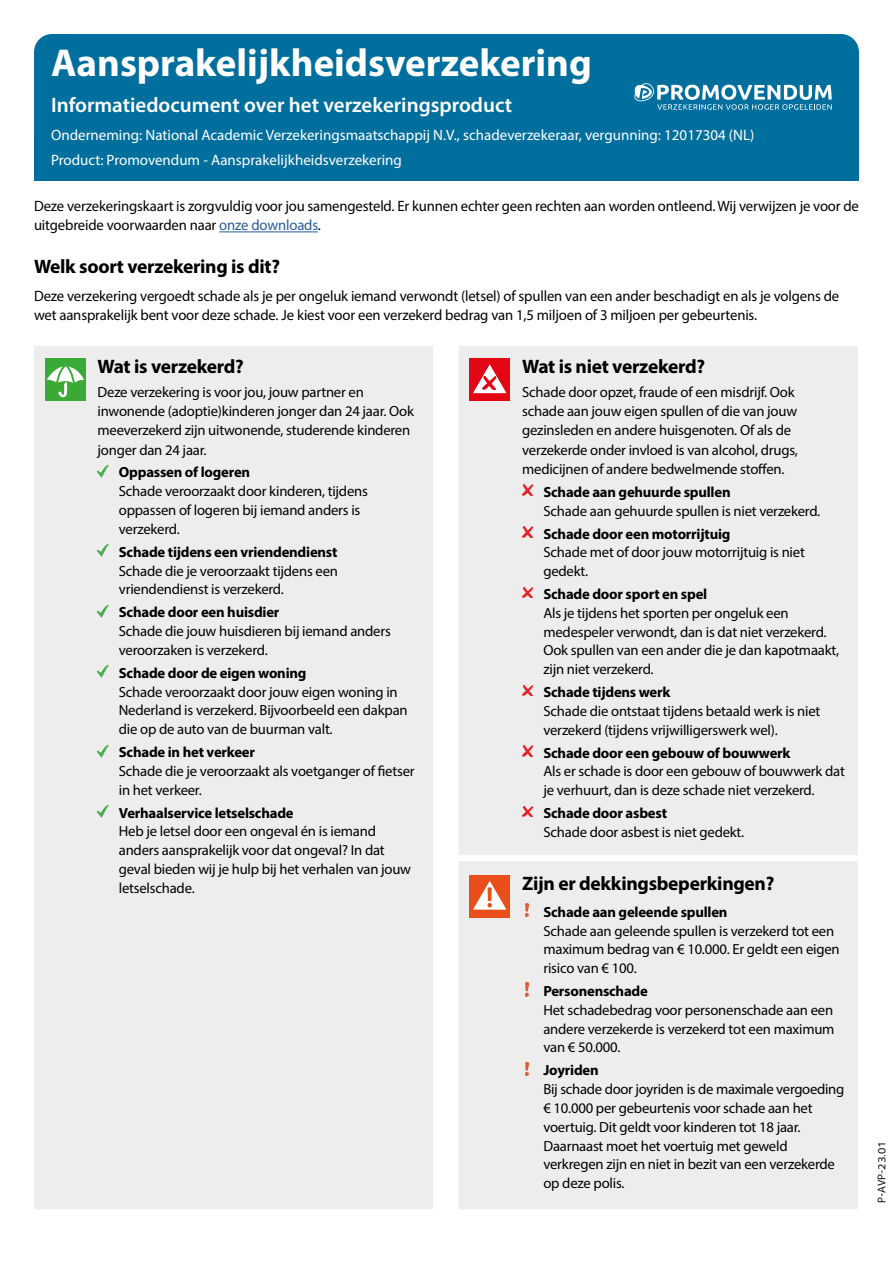
<style>
.page{position:relative;width:893px;height:1263px;background:#fff}
.page>*{position:absolute;margin:0;border:0;box-sizing:border-box;transform-origin:0 0}
.t1{font:700 39px "Myriad Pro";color:#fff}
.t2{font:600 21px "Myriad Pro";color:#fff}
.t3{font:700 19.5px "Myriad Pro";letter-spacing:-.015em;color:#000}
.t4{font:15px/19.5px "Myriad Pro";letter-spacing:-.01em;color:#000}
.t5{font:15px/24.8px "Myriad Pro";color:#fff}
.t6{font:14.7px/18.8px "Myriad Pro";letter-spacing:-.015em;color:#000}
.t7{font:700 14.7px "Myriad Pro";letter-spacing:-.015em;color:#000}
.t8{font:10.5px "Bagus";color:#000}
.s1{color:#275b9b}
</style>
<div class="page">
<div style="left:34px;top:34px;width:825px;height:147px;background:#006f9e;border-radius:18px"></div>
<hr style="left:219px;top:231px;width:99px;height:1px;background:#275b9b">
<div style="left:34px;top:346px;width:824px;height:863px;background:#ededed"></div>
<div style="left:459px;top:855px;width:59px;height:6px;background:#fff"></div>
<div style="left:518px;top:855px;width:340px;height:6px;background:#fff"></div>
<div style="left:433px;top:859px;width:26px;height:6px;background:#fff"></div>
<div style="left:45px;top:359px;width:41px;height:42px;background:#3aaa35"></div>
<svg style="left:47px;top:362px;width:37px;height:35px"></svg>
<svg style="left:98px;top:466px;width:10px;height:11px"></svg>
<svg style="left:98px;top:545px;width:10px;height:12px"></svg>
<svg style="left:98px;top:605px;width:10px;height:12px"></svg>
<svg style="left:98px;top:666px;width:10px;height:12px"></svg>
<svg style="left:98px;top:745px;width:10px;height:12px"></svg>
<svg style="left:98px;top:806px;width:10px;height:11px"></svg>
<div style="left:469px;top:359px;width:41px;height:42px;background:#e30613"></div>
<svg style="left:473px;top:364px;width:33px;height:29px"></svg>
<svg style="left:522px;top:485px;width:11px;height:11px"></svg>
<svg style="left:522px;top:527px;width:11px;height:10px"></svg>
<svg style="left:522px;top:587px;width:11px;height:11px"></svg>
<svg style="left:522px;top:685px;width:11px;height:11px"></svg>
<svg style="left:522px;top:746px;width:11px;height:10px"></svg>
<svg style="left:522px;top:806px;width:11px;height:11px"></svg>
<div style="left:469px;top:875px;width:41px;height:43px;background:#e94e1b"></div>
<svg style="left:473px;top:881px;width:33px;height:29px"></svg>
<svg style="left:525px;top:904px;width:4px;height:13px"></svg>
<svg style="left:525px;top:983px;width:4px;height:13px"></svg>
<svg style="left:525px;top:1062px;width:4px;height:13px"></svg>
<svg style="left:634px;top:83px;width:198px;height:27px"></svg>
<h1 class="t1" style="left:51px;top:37px;width:542px">Aansprakelijkheidsverzekering</h1>
<h2 class="t2" style="left:51px;top:92px;width:463px">Informatiedocument over het verzekeringsproduct</h2>
<p class="t5" style="left:51px;top:122px;width:705px">Onderneming: National Academic Verzekeringsmaatschappij N.V., schadeverzekeraar, vergunning: 12017304 (NL)<br>Product: Promovendum - Aansprakelijkheidsverzekering</p>
<p class="t4" style="left:34px;top:196px;width:826px">Deze verzekeringskaart is zorgvuldig voor jou samengesteld. Er kunnen echter geen rechten aan worden ontleend. Wij verwijzen je voor de uitgebreide voorwaarden naar <span class="s1">onze downloads</span>.</p>
<h3 class="t3" style="left:34px;top:254px;width:247px">Welk soort verzekering is dit?</h3>
<p class="t4" style="left:34px;top:286px;width:807px">Deze verzekering vergoedt schade als je per ongeluk iemand verwondt (letsel) of spullen van een ander beschadigt en als je volgens de wet aansprakelijk bent voor deze schade. Je kiest voor een verzekerd bedrag van 1,5 miljoen of 3 miljoen per gebeurtenis.</p>
<h3 class="t3" style="left:98px;top:354px;width:148px">Wat is verzekerd?</h3>
<p class="t6" style="left:98px;top:382px;width:318px;line-height:19.2px">Deze verzekering is voor jou, jouw partner en inwonende (adoptie)kinderen jonger dan 24 jaar. Ook meeverzekerd zijn uitwonende, studerende kinderen jonger dan 24 jaar.</p>
<p class="t7" style="left:119px;top:463px;width:133px">Oppassen of logeren</p>
<p class="t6" style="left:119px;top:482px;width:251px">Schade veroorzaakt door kinderen, tijdens oppassen of logeren bij iemand anders is verzekerd.</p>
<p class="t7" style="left:119px;top:542px;width:220px">Schade tijdens een vriendendienst</p>
<p class="t6" style="left:119px;top:561px;width:221px">Schade die je veroorzaakt tijdens een vriendendienst is verzekerd.</p>
<p class="t7" style="left:119px;top:603px;width:162px">Schade door een huisdier</p>
<p class="t6" style="left:119px;top:621px;width:273px">Schade die jouw huisdieren bij iemand anders veroorzaken is verzekerd.</p>
<p class="t7" style="left:119px;top:663px;width:189px">Schade door de eigen woning</p>
<p class="t6" style="left:119px;top:682px;width:290px">Schade veroorzaakt door jouw eigen woning in<br>Nederland is verzekerd. Bijvoorbeeld een dakpan die op de auto van de buurman valt.</p>
<p class="t7" style="left:119px;top:742px;width:138px">Schade in het verkeer</p>
<p class="t6" style="left:119px;top:761px;width:297px">Schade die je veroorzaakt als voetganger of fietser in het verkeer.</p>
<p class="t7" style="left:119px;top:803px;width:176px">Verhaalservice letselschade</p>
<p class="t6" style="left:119px;top:822px;width:294px">Heb je letsel door een ongeval én is iemand anders aansprakelijk voor dat ongeval? In dat geval bieden wij je hulp bij het verhalen van jouw letselschade.</p>
<h3 class="t3" style="left:522px;top:354px;width:184px">Wat is niet verzekerd?</h3>
<p class="t6" style="left:522px;top:382px;width:277px;line-height:19.2px">Schade door opzet, fraude of een misdrijf. Ook schade aan jouw eigen spullen of die van jouw gezinsleden en andere huisgenoten. Of als de verzekerde onder invloed is van alcohol, drugs, medicijnen of andere bedwelmende stoffen.</p>
<p class="t7" style="left:543px;top:482px;width:189px">Schade aan gehuurde spullen</p>
<p class="t6" style="left:543px;top:501px;width:278px">Schade aan gehuurde spullen is niet verzekerd.</p>
<p class="t7" style="left:543px;top:524px;width:189px">Schade door een motorrijtuig</p>
<p class="t6" style="left:543px;top:543px;width:263px">Schade met of door jouw motorrijtuig is niet gedekt.</p>
<p class="t7" style="left:543px;top:584px;width:165px">Schade door sport en spel</p>
<p class="t6" style="left:543px;top:603px;width:297px">Als je tijdens het sporten per ongeluk een medespeler verwondt, dan is dat niet verzekerd.<br>Ook spullen van een ander die je dan kapotmaakt, zijn niet verzekerd.</p>
<p class="t7" style="left:543px;top:682px;width:128px">Schade tijdens werk</p>
<p class="t6" style="left:543px;top:701px;width:278px">Schade die ontstaat tijdens betaald werk is niet verzekerd (tijdens vrijwilligerswerk wel).</p>
<p class="t7" style="left:543px;top:743px;width:249px">Schade door een gebouw of bouwwerk</p>
<p class="t6" style="left:543px;top:762px;width:303px">Als er schade is door een gebouw of bouwwerk dat je verhuurt, dan is deze schade niet verzekerd.</p>
<p class="t7" style="left:543px;top:803px;width:125px">Schade door asbest</p>
<p class="t6" style="left:543px;top:822px;width:202px">Schade door asbest is niet gedekt.</p>
<h3 class="t3" style="left:522px;top:870px;width:254px">Zijn er dekkingsbeperkingen?</h3>
<p class="t7" style="left:543px;top:902px;width:186px">Schade aan geleende spullen</p>
<p class="t6" style="left:543px;top:921px;width:298px">Schade aan geleende spullen is verzekerd tot een maximum bedrag van € 10.000. Er geldt een eigen risico van € 100.</p>
<p class="t7" style="left:543px;top:982px;width:106px">Personenschade</p>
<p class="t6" style="left:543px;top:1000px;width:293px;text-align:justify">Het schadebedrag voor personenschade aan een andere verzekerde is verzekerd tot een maximum van € 50.000.</p>
<p class="t7" style="left:543px;top:1061px;width:57px">Joyriden</p>
<p class="t6" style="left:543px;top:1080px;width:302px">Bij schade door joyriden is de maximale vergoeding € 10.000 per gebeurtenis voor schade aan het voertuig. Dit geldt voor kinderen tot 18 jaar.<br>Daarnaast moet het voertuig met geweld verkregen zijn en niet in bezit van een verzekerde op deze polis.</p>
<p class="t8" style="left:875px;top:1203px;width:63px;rotate:-90deg">P-AVP-23.01</p>
</div>
